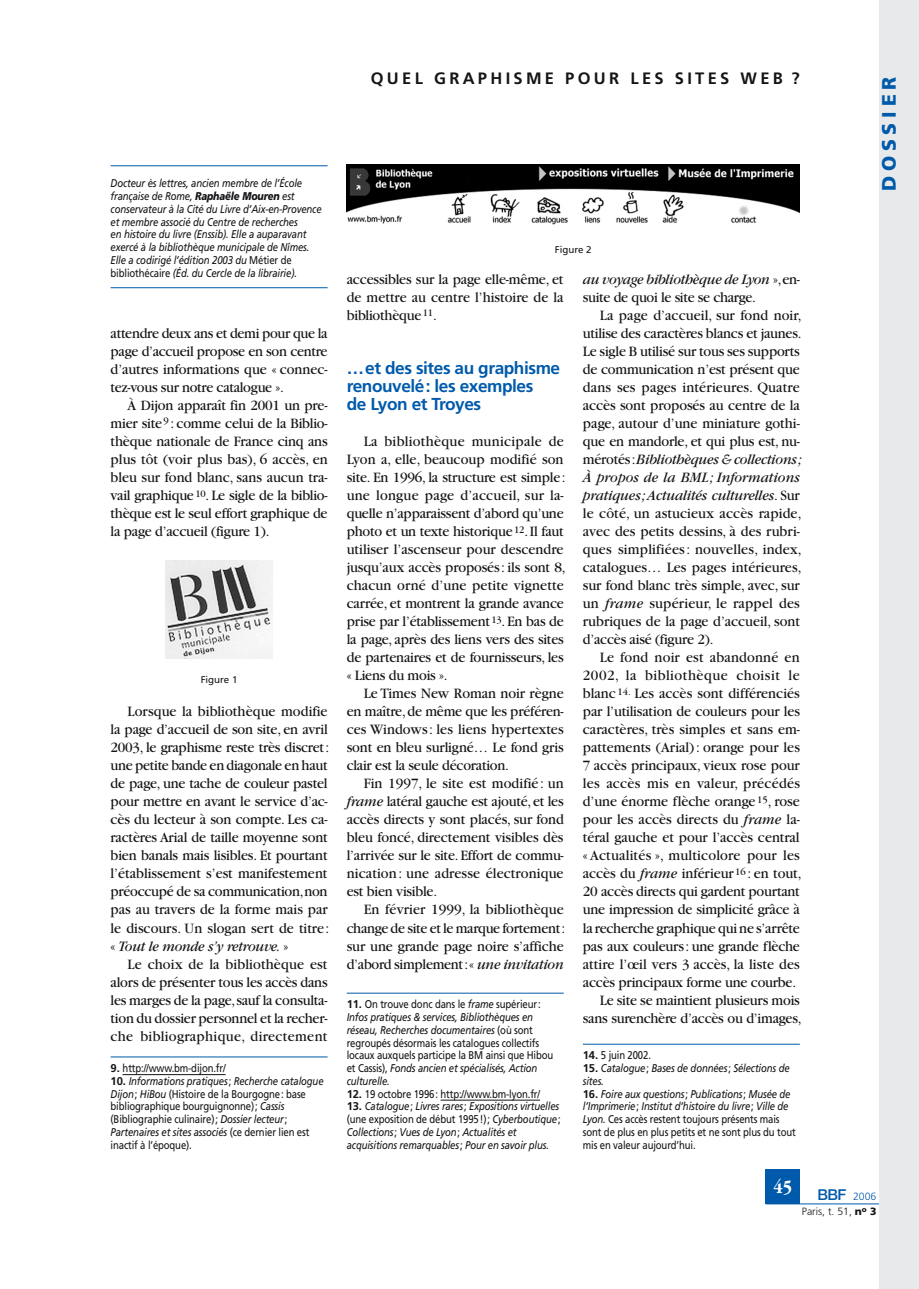
<style>
.page{position:relative;width:919px;height:1289px;background:#fff}
.page>*{position:absolute;margin:0;border:0;box-sizing:border-box;transform-origin:0 0}
.t1{font:900 19.5px "Frutiger";letter-spacing:.25em;color:#005aab}
.t2{font:700 19.5px "Garamond";color:#fff;scale:.85 1}
.t3{font:700 17.25px/18px "Frutiger";letter-spacing:-.025em;color:#005aab}
.t4{font:700 16.5px "Frutiger";letter-spacing:.2em;color:#151518}
.t5{font:15px/18px "Garamond";letter-spacing:-.01em;color:#151518;text-align:justify;scale:.95 1}
.t6{font:15px "Garamond";letter-spacing:.015em;color:#151518;scale:.95 1}
.t7{font:15px "Garamond";letter-spacing:.035em;color:#151518;scale:.95 1}
.t8{font:15px "Garamond";letter-spacing:.02em;color:#151518;scale:.95 1}
.t9{font:11.25px/12.8px "Frutiger";letter-spacing:-.015em;color:#151518;scale:.85 1}
.t10{font:italic 11.25px/12.8px "Frutiger";letter-spacing:-.015em;color:#151518;scale:.85 1}
.t11{font:300 10.5px/15.5px "Frutiger";color:#151518;text-align:right}
.t12{font:9.75px "Frutiger";color:#151518}
.s1{font-weight:900}
.s2{font-style:normal}
.s3{font-style:italic}
.s4{font-weight:700}
.s5{font-weight:700;font-style:normal}
.s6{font-family:"Helvetica Neue";font-weight:500;font-size:15px;color:#005aab}
.s7{color:#005aab}
</style>
<div class="page">
<hr style="left:765px;top:1203px;width:153px;height:1px;background:#005aab">
<div style="left:765px;top:1169px;width:34px;height:34px;background:#005aab"></div>
<div style="left:878px;top:0;width:40px;height:1288px;background:#e8e9ea"></div>
<hr style="left:111px;top:165px;width:216px;height:1px;background:#005aab">
<hr style="left:111px;top:287px;width:216px;height:1px;background:#005aab">
<hr style="left:111px;top:1056px;width:216px;height:1px;background:#005aab">
<hr style="left:123px;top:1074px;width:103px;height:1px;background:#151518">
<hr style="left:347px;top:992px;width:216px;height:1px;background:#005aab">
<hr style="left:440px;top:1099px;width:100px;height:1px;background:#151518">
<img style="left:166px;top:560px;width:106px;height:98px">
<hr style="left:583px;top:1043px;width:216px;height:1px;background:#005aab">
<img style="left:347px;top:165px;width:452px;height:60px">
<p class="t10" style="left:111px;top:177px;width:250px">Docteur ès lettres, ancien membre de l’École française de Rome, <span class="s1">Raphaële Mouren</span> est conservateur à la Cité du Livre d’Aix-en-Provence et membre associé du Centre de recherches<br>en histoire du livre (Enssib). Elle a auparavant exercé à la bibliothèque municipale de Nîmes.<br>Elle a codirigé l’édition 2003 du <span class="s2">Métier de bibliothécaire</span> (Éd. du Cercle de la librairie).</p>
<p class="t5" style="left:111px;top:325px;width:230px">attendre deux ans et demi pour que la page d’accueil propose en son centre d’autres informations que « connec&shy;tez-vous sur notre catalogue ».</p>
<p class="t5" style="left:111px;top:397px;width:230px;text-indent:17px">À Dijon apparaît fin 2001 un pre&shy;mier site <sup>9</sup> : comme celui de la Biblio&shy;thèque nationale de France cinq ans plus tôt (voir plus bas), 6 accès, en bleu sur fond blanc, sans aucun tra&shy;vail graphique <sup>10</sup>. Le sigle de la biblio&shy;thèque est le seul effort graphique de la page d’accueil (figure 1).</p>
<p class="t12" style="left:201px;top:673px;width:38px">Figure 1</p>
<p class="t5" style="left:111px;top:703px;width:232px;text-align:left;text-indent:17px">Lorsque la bibliothèque modifie la page d’accueil de son site, en avril 2003, le graphisme reste très discret : une petite bande en diagonale en haut de page, une tache de couleur pastel pour mettre en avant le service d’ac&shy;cès du lecteur à son compte. Les ca&shy;ractères Arial de taille moyenne sont bien banals mais lisibles. Et pourtant l’établissement s’est manifestement préoccupé de sa communication, non pas au travers de la forme mais par le discours. Un slogan sert de titre : « <span class="s3">Tout le monde s’y retrouve.</span> »</p>
<p class="t5" style="left:111px;top:955px;width:230px;text-indent:17px">Le choix de la bibliothèque est alors de présenter tous les accès dans les marges de la page, sauf la consulta&shy;tion du dossier personnel et la recher&shy;che bibliographique, directement</p>
<p class="t9" style="left:111px;top:1061px;width:137px"><span class="s4">9.</span> http://www.bm-dijon.fr/</p>
<p class="t9" style="left:111px;top:1074px;width:252px"><span class="s4">10.</span> <span class="s3">Informations pratiques</span> ; <span class="s3">Recherche catalogue Dijon</span> ; <span class="s3">HiBou</span> (Histoire de la Bourgogne : base bibliographique bourguignonne) ; <span class="s3">Cassis </span>(Bibliographie culinaire) ; <span class="s3">Dossier lecteur</span> ; <span class="s3">Partenaires et sites associés</span> (ce dernier lien est inactif à l’époque).</p>
<p class="t4" style="left:371px;top:68px;width:430px">QUEL GRAPHISME POUR LES SITES WEB ?</p>
<h1 class="t1" style="left:877px;top:191px;width:116px;rotate:-90deg">DOSSIER</h1>
<p class="t12" style="left:555px;top:244px;width:38px">Figure 2</p>
<p class="t5" style="left:347px;top:271px;width:230px">accessibles sur la page elle-même, et de mettre au centre l’histoire de la bibliothèque <sup>11</sup>.</p>
<p class="t3" style="left:347px;top:359px;width:215px">… et des sites au graphisme renouvelé : les exemples<br>de Lyon et Troyes</p>
<p class="t5" style="left:347px;top:433px;width:232px;text-align:left;text-indent:17px">La bibliothèque municipale de Lyon a, elle, beaucoup modifié son site. En 1996, la structure est simple : une longue page d’accueil, sur la&shy;quelle n’apparaissent d’abord qu’une photo et un texte historique <sup>12</sup>. Il faut utiliser l’ascenseur pour descendre jusqu’aux accès proposés : ils sont 8, chacun orné d’une petite vignette carrée, et montrent la grande avance prise par l’établissement <sup>13</sup>. En bas de la page, après des liens vers des sites de partenaires et de fournisseurs, les « Liens du mois ».</p>
<p class="t5" style="left:347px;top:685px;width:230px;text-indent:17px">Le Times New Roman noir règne en maître, de même que les préféren&shy;ces Windows : les liens hypertextes sont en bleu surligné… Le fond gris clair est la seule décoration.</p>
<p class="t5" style="left:347px;top:775px;width:230px;text-indent:17px">Fin 1997, le site est modifié : un <span class="s3">frame</span> latéral gauche est ajouté, et les accès directs y sont placés, sur fond bleu foncé, directement visibles dès l’arrivée sur le site. Effort de commu&shy;nication : une adresse électronique est bien visible.</p>
<p class="t5" style="left:347px;top:901px;width:232px;text-indent:17px">En février 1999, la bibliothèque change de site et le marque fortement : sur une grande page noire s’affiche d’abord simplement : « <span class="s3">une invitation</span></p>
<p class="t9" style="left:347px;top:997px;width:244px"><span class="s4">11.</span> On trouve donc dans le <span class="s3">frame</span> supérieur :<br><span class="s3">Infos pratiques &amp; services, Bibliothèques en réseau, Recherches documentaires</span> (où sont regroupés désormais les catalogues collectifs locaux auxquels participe la BM ainsi que Hibou et Cassis), <span class="s3">Fonds ancien et spécialisés, Action culturelle.</span></p>
<p class="t9" style="left:347px;top:1087px;width:229px"><span class="s4">12.</span> 19 octobre 1996 : http://www.bm-lyon.fr/</p>
<p class="t10" style="left:347px;top:1099px;width:253px"><span class="s5">13.</span> Catalogue <span class="s2">;</span> Livres rares <span class="s2">;</span> Expositions virtuelles <span class="s2">(une exposition de début 1995 !) ;</span> Cyberboutique <span class="s2">; </span>Collections <span class="s2">;</span> Vues de Lyon <span class="s2">;</span> Actualités et acquisitions remarquables <span class="s2">;</span> Pour en savoir plus.</p>
<p class="t5" style="left:583px;top:271px;width:230px"><span class="s3">au voyage bibliothèque de Lyon</span> »,en&shy;suite de quoi le site se charge.</p>
<p class="t5" style="left:583px;top:307px;width:232px;text-align:left;text-indent:17px">La page d’accueil, sur fond noir, utilise des caractères blancs et jaunes.<br>Le sigle B utilisé sur tous ses supports de communication n’est présent que dans ses pages intérieures. Quatre accès sont proposés au centre de la page, autour d’une miniature gothi&shy;que en mandorle, et qui plus est, nu&shy;mérotés :<span class="s3">Bibliothèques &amp; collections ; À propos de la BML ; Informations pratiques ; Actualités culturelles</span>. Sur le côté, un astucieux accès rapide, avec des petits dessins, à des rubri&shy;ques simplifiées : nouvelles, index, catalogues… Les pages intérieures, sur fond blanc très simple, avec, sur un <span class="s3">frame</span> supérieur, le rappel des rubriques de la page d’accueil, sont d’accès aisé (figure 2).</p>
<p class="t6" style="left:600px;top:650px;width:212px">Le fond noir est abandonné en</p>
<p class="t7" style="left:583px;top:668px;width:230px">2002, la bibliothèque choisit le</p>
<p class="t5" style="left:583px;top:685px;width:230px">blanc <sup>14.</sup> Les accès sont différenciés</p>
<p class="t5" style="left:583px;top:703px;width:230px">par l’utilisation de couleurs pour les</p>
<p class="t5" style="left:583px;top:721px;width:230px">caractères, très simples et sans em-</p>
<p class="t5" style="left:583px;top:739px;width:230px">pattements (Arial) : orange pour les</p>
<p class="t5" style="left:583px;top:757px;width:230px">7 accès principaux, vieux rose pour</p>
<p class="t8" style="left:583px;top:776px;width:230px">les accès mis en valeur, précédés</p>
<p class="t5" style="left:583px;top:793px;width:230px">d’une énorme flèche orange <sup>15</sup>, rose</p>
<p class="t5" style="left:583px;top:811px;width:230px">pour les accès directs du <span class="s3">frame</span> la-</p>
<p class="t5" style="left:583px;top:829px;width:230px">téral gauche et pour l’accès central</p>
<p class="t6" style="left:583px;top:848px;width:230px">« Actualités », multicolore pour les</p>
<p class="t5" style="left:583px;top:865px;width:232px">accès du <span class="s3">frame</span> inférieur <sup>16</sup> : en tout,</p>
<p class="t5" style="left:583px;top:883px;width:230px">20 accès directs qui gardent pourtant</p>
<p class="t5" style="left:583px;top:901px;width:230px">une impression de simplicité grâce à</p>
<p class="t5" style="left:583px;top:919px;width:230px">la recherche graphique qui ne s’arrête</p>
<p class="t5" style="left:583px;top:937px;width:230px">pas aux couleurs : une grande flèche</p>
<p class="t5" style="left:583px;top:955px;width:230px">attire l’œil vers 3 accès, la liste des</p>
<p class="t5" style="left:583px;top:973px;width:226px">accès principaux forme une courbe.</p>
<p class="t5" style="left:600px;top:991px;width:212px">Le site se maintient plusieurs mois</p>
<p class="t5" style="left:583px;top:1009px;width:232px">sans surenchère d’accès ou d’images,</p>
<p class="t9" style="left:583px;top:1048px;width:82px"><span class="s4">14.</span> 5 juin 2002.</p>
<p class="t10" style="left:583px;top:1061px;width:245px"><span class="s5">15.</span> Catalogue <span class="s2">;</span> Bases de données <span class="s2">;</span> Sélections de sites.</p>
<p class="t9" style="left:583px;top:1087px;width:252px"><span class="s4">16.</span> <span class="s3">Foire aux questions</span> ; <span class="s3">Publications</span> ; <span class="s3">Musée de l’Imprimerie</span> ; <span class="s3">Institut d’histoire du livre</span> ; <span class="s3">Ville de Lyon.</span> Ces accès restent toujours présents mais sont de plus en plus petits et ne sont plus du tout mis en valeur aujourd’hui.</p>
<h1 class="t2" style="left:773px;top:1176px;width:23px">45</h1>
<p class="t11" style="left:801px;top:1188px;width:76px"><span class="s6">BBF</span> <span class="s7">2006<br></span>Paris, t. 51, <span class="s1">n</span><sup>o</sup> <span class="s1">3</span></p>
</div>
